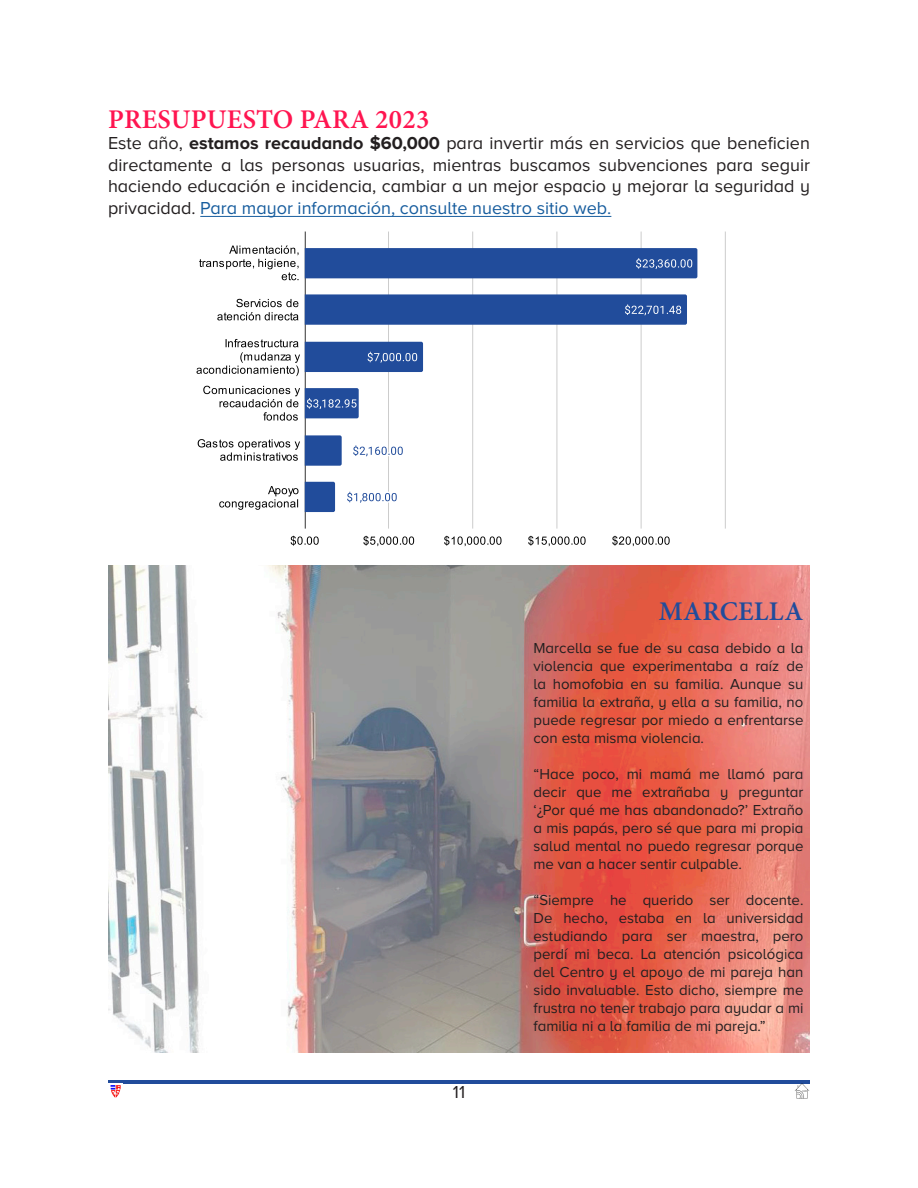
<style>
.page{position:relative;width:918px;height:1188px;background:#fff}
.page>*{position:absolute;margin:0;border:0;box-sizing:border-box;transform-origin:0 0}
.t1{font:600 27px "Minion Pro";letter-spacing:.01em;color:#ff1550}
.t2{font:600 27px "Minion Pro";letter-spacing:.01em;color:#214c9b}
.t3{font:18px/21.6px "Proxima Nova A";color:#231f20;text-align:justify}
.t4{font:15px/18px "Proxima Nova A";color:#231f20;text-align:justify}
.s1{font-weight:700}
.s2{color:#175d9e}
</style>
<div class="page">
<hr style="left:305px;top:232px;width:1px;height:297px;background:#333">
<hr style="left:388px;top:232px;width:1px;height:297px;background:#ccc">
<hr style="left:472px;top:232px;width:1px;height:297px;background:#ccc">
<hr style="left:556px;top:232px;width:1px;height:297px;background:#ccc">
<hr style="left:641px;top:232px;width:1px;height:297px;background:#ccc">
<hr style="left:725px;top:232px;width:1px;height:297px;background:#ccc">
<svg style="left:305px;top:482px;width:30px;height:30px"></svg>
<div style="left:305px;top:248px;width:392px;height:30px;background:#214c9b"></div>
<svg style="left:305px;top:294px;width:382px;height:31px;background:#28529e"></svg>
<svg style="left:353px;top:445px;width:50px;height:12px"></svg>
<svg style="left:347px;top:491px;width:50px;height:12px"></svg>
<svg style="left:199px;top:246px;width:100px;height:34px"></svg>
<svg style="left:217px;top:299px;width:81px;height:21px"></svg>
<svg style="left:197px;top:339px;width:226px;height:37px"></svg>
<svg style="left:203px;top:386px;width:156px;height:35px"></svg>
<svg style="left:198px;top:435px;width:144px;height:31px"></svg>
<svg style="left:219px;top:486px;width:80px;height:24px"></svg>
<svg style="left:291px;top:536px;width:28px;height:10px"></svg>
<svg style="left:363px;top:536px;width:51px;height:10px"></svg>
<svg style="left:444px;top:536px;width:58px;height:10px"></svg>
<svg style="left:528px;top:536px;width:58px;height:10px"></svg>
<svg style="left:612px;top:536px;width:58px;height:10px"></svg>
<hr style="left:200px;top:216px;width:411px;height:1px;background:#175d9e">
<hr style="left:108px;top:1080px;width:702px;height:3px;background:#214c9b">
<img style="left:110px;top:1085px;width:11px;height:13px">
<img style="left:795px;top:1084px;width:15px;height:14px">
<img style="left:108px;top:565px;width:702px;height:488px">
<p class="t1" style="left:108px;top:100px;width:323px">PRESUPUESTO PARA 2023</p>
<p class="t3" style="left:108px;top:132px;width:704px">Este año, <span class="s1">estamos recaudando $60,000</span> para invertir más en servicios que beneficien directamente a las personas usuarias, mientras buscamos subvenciones para seguir haciendo educación e incidencia, cambiar a un mejor espacio y mejorar la seguridad y privacidad. <span class="s2">Para mayor información, consulte nuestro sitio web.</span></p>
<p class="t2" style="left:659px;top:593px;width:146px">MARCELLA</p>
<p class="t3" style="left:453px;top:1081px;width:14px">11</p>
<p class="t4" style="left:534px;top:639px;width:272px">Marcella se fue de su casa debido a la violencia que experimentaba a raíz de la homofobia en su familia. Aunque su familia la extraña, y ella a su familia, no puede regresar por miedo a enfrentarse con esta misma violencia.</p>
<p class="t4" style="left:534px;top:765px;width:272px">“Hace poco, mi mamá me llamó para decir que me extrañaba y preguntar ‘¿Por qué me has abandonado?’ Extraño a mis papás, pero sé que para mi propia salud mental no puedo regresar porque me van a hacer sentir culpable.</p>
<p class="t4" style="left:534px;top:891px;width:272px">“Siempre he querido ser docente.<br>De hecho, estaba en la universidad estudiando para ser maestra, pero perdí mi beca. La atención psicológica del Centro y el apoyo de mi pareja han sido invaluable. Esto dicho, siempre me frustra no tener trabajo para ayudar a mi familia ni a la familia de mi pareja.”</p>
</div>
